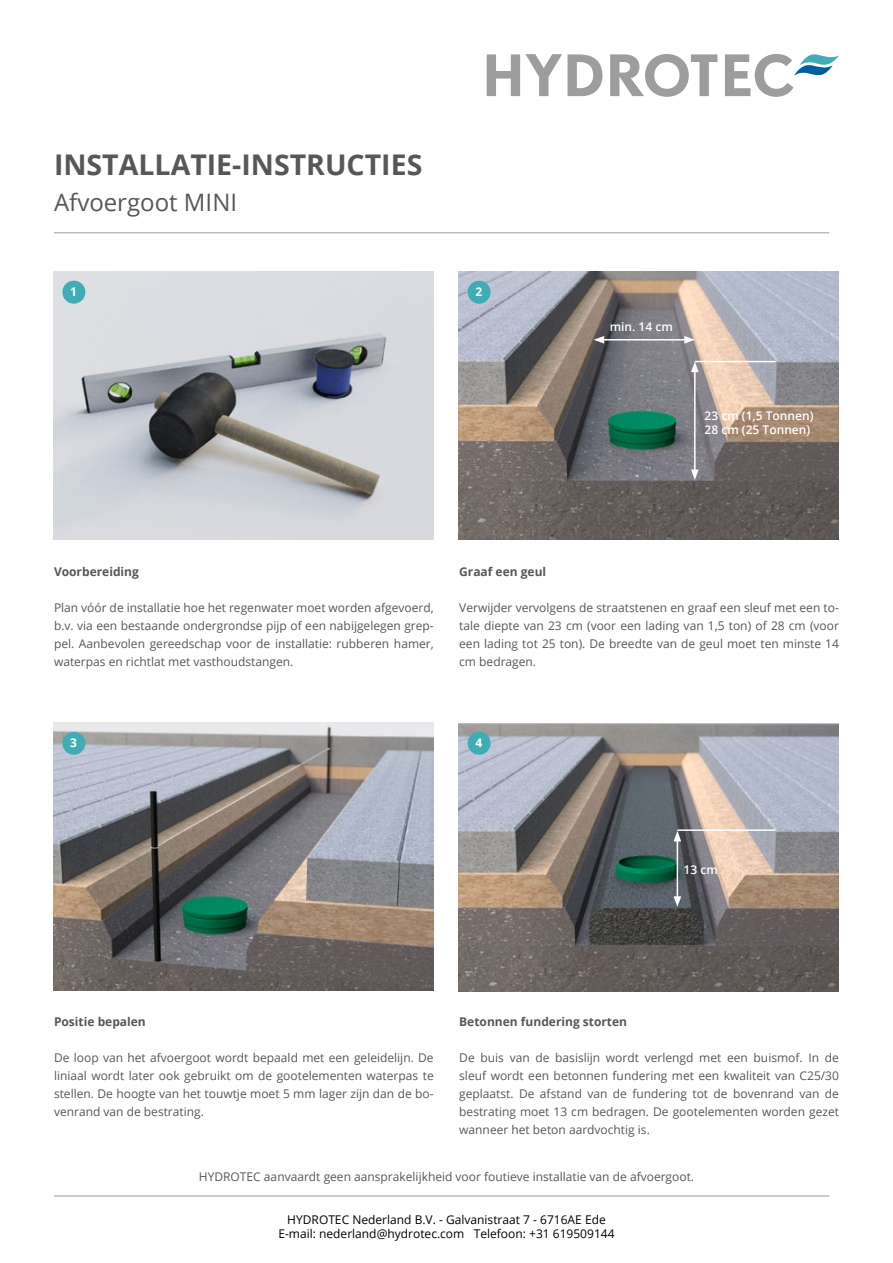
<style>
.page{position:relative;width:893px;height:1263px;background:#fff}
.page>*{position:absolute;margin:0;border:0;box-sizing:border-box;transform-origin:0 0}
.t1{font:700 28.5px "Open Sans";color:#575756}
.t2{font:24px "Open Sans";color:#575756}
.t3{font:12px/18px "Open Sans";color:#575756;text-align:justify}
.t4{font:12px/14.4px "Open Sans";color:#000;text-align:center}
.t5{font:700 12px "Open Sans";color:#575756}
.t6{font:600 12px/14.4px "Open Sans";color:#fff}
.t7{font:700 12px "Open Sans";color:#fff}
</style>
<div class="page">
<svg style="left:487px;top:54px;width:352px;height:43px"></svg>
<hr style="left:54px;top:1196px;width:775px;height:1px;background:#9d9d9c">
<hr style="left:54px;top:233px;width:775px;height:1px;background:#9d9d9c">
<img style="left:54px;top:271px;width:379px;height:268px">
<img style="left:54px;top:722px;width:379px;height:268px">
<img style="left:459px;top:271px;width:380px;height:268px">
<img style="left:459px;top:723px;width:380px;height:268px">
<div style="left:62px;top:281px;width:23px;height:23px;background:#40acb6;border-radius:50%"></div>
<div style="left:62px;top:732px;width:23px;height:23px;background:#40acb6;border-radius:50%"></div>
<div style="left:468px;top:281px;width:23px;height:23px;background:#40acb6;border-radius:50%"></div>
<div style="left:468px;top:732px;width:23px;height:23px;background:#40acb6;border-radius:50%"></div>
<hr style="left:694px;top:370px;width:2px;height:102px;background:#fff">
<svg style="left:691px;top:469px;width:8px;height:11px"></svg>
<svg style="left:691px;top:362px;width:8px;height:10px"></svg>
<hr style="left:602px;top:339px;width:85px;height:1px;background:#fff">
<svg style="left:594px;top:336px;width:10px;height:8px"></svg>
<svg style="left:684px;top:336px;width:11px;height:8px"></svg>
<hr style="left:695px;top:361px;width:81px;height:1px;background:#fff">
<hr style="left:677px;top:829px;width:98px;height:2px;background:#fff">
<hr style="left:677px;top:839px;width:1px;height:60px;background:#fff">
<svg style="left:674px;top:896px;width:7px;height:11px"></svg>
<svg style="left:674px;top:831px;width:7px;height:10px"></svg>
<h1 class="t1" style="left:54px;top:144px;width:370px">INSTALLATIE-INSTRUCTIES</h1>
<h2 class="t2" style="left:54px;top:186px;width:185px">Afvoergoot MINI</h2>
<p class="t7" style="left:70px;top:283px;width:8px">1</p>
<p class="t7" style="left:475px;top:283px;width:8px">2</p>
<p class="t6" style="left:610px;top:319px;width:65px">min. 14 cm</p>
<p class="t6" style="left:705px;top:408px;width:110px">23 cm (1,5 Tonnen)<br>28 cm (25 Tonnen)</p>
<p class="t5" style="left:54px;top:563px;width:86px">Voorbereiding</p>
<p class="t3" style="left:54px;top:598px;width:381px">Plan vóór de installatie hoe het regenwater moet worden afgevoerd, b.v. via een bestaande ondergrondse pijp of een nabijgelegen grep&shy;pel. Aanbevolen gereedschap voor de installatie: rubberen hamer, waterpas en richtlat met vasthoudstangen.</p>
<p class="t5" style="left:459px;top:563px;width:88px">Graaf een geul</p>
<p class="t3" style="left:459px;top:598px;width:381px">Verwijder vervolgens de straatstenen en graaf een sleuf met een to&shy;tale diepte van 23 cm (voor een lading van 1,5 ton) of 28 cm (voor een lading tot 25 ton). De breedte van de geul moet ten minste 14 cm bedragen.</p>
<p class="t7" style="left:70px;top:735px;width:8px">3</p>
<p class="t7" style="left:475px;top:735px;width:8px">4</p>
<p class="t6" style="left:684px;top:862px;width:36px">13 cm</p>
<p class="t5" style="left:54px;top:1013px;width:93px">Positie bepalen</p>
<p class="t3" style="left:54px;top:1048px;width:381px">De loop van het afvoergoot wordt bepaald met een geleidelijn. De liniaal wordt later ook gebruikt om de gootelementen waterpas te stellen. De hoogte van het touwtje moet 5 mm lager zijn dan de bo&shy;venrand van de bestrating.</p>
<p class="t5" style="left:459px;top:1013px;width:169px">Betonnen fundering storten</p>
<p class="t3" style="left:459px;top:1048px;width:381px">De buis van de basislijn wordt verlengd met een buismof. In de sleuf wordt een betonnen fundering met een kwaliteit van C25/30 geplaatst. De afstand van de fundering tot de bovenrand van de bestrating moet 13 cm bedragen. De gootelementen worden gezet wanneer het beton aardvochtig is.</p>
<p class="t3" style="left:199px;top:1167px;width:497px">HYDROTEC aanvaardt geen aansprakelijkheid voor foutieve installatie van de afvoergoot.</p>
<p class="t4" style="left:278px;top:1212px;width:338px">HYDROTEC Nederland B.V. - Galvanistraat 7 - 6716AE Ede<br>E-mail: nederland@hydrotec.com Telefoon: +31 619509144</p>
</div>
